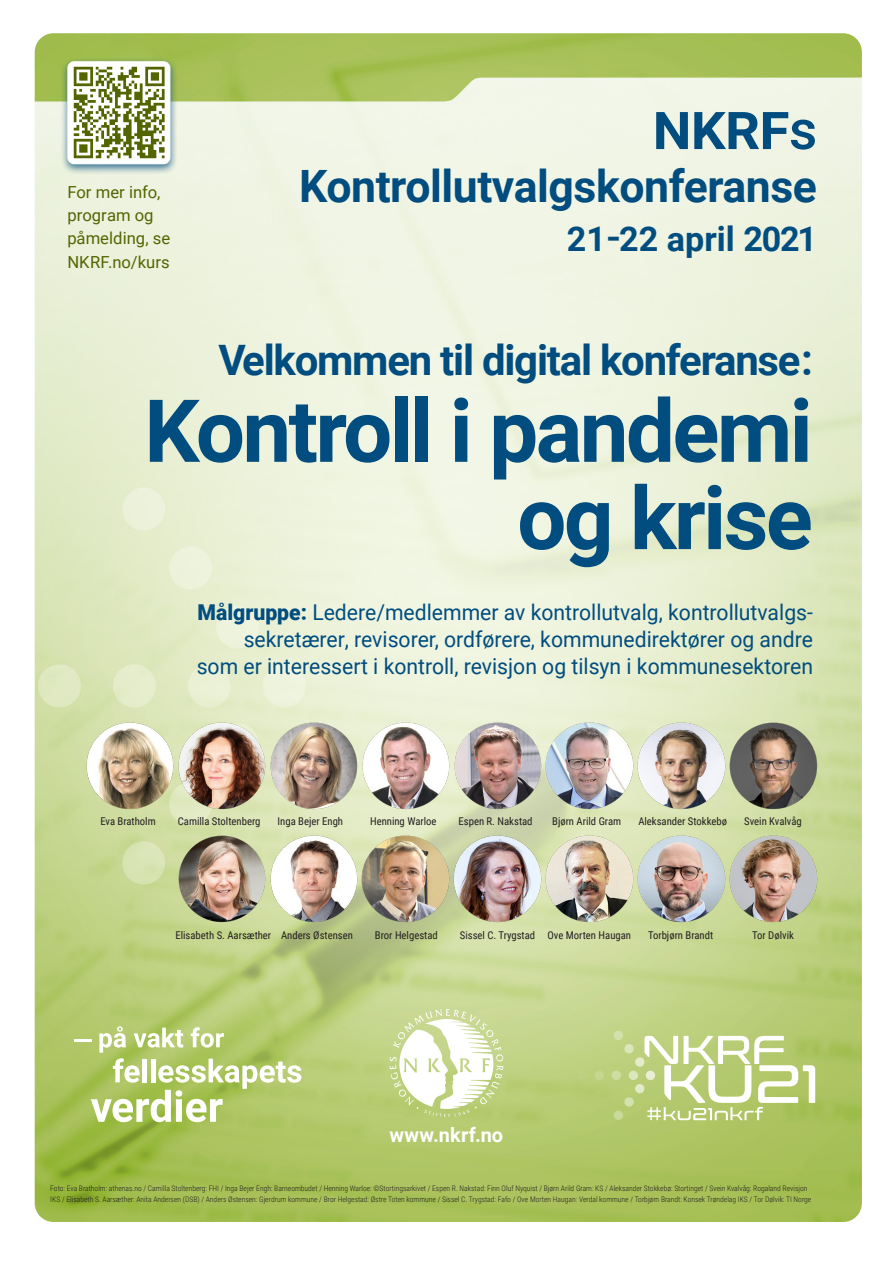
<style>
.page{position:relative;width:893px;height:1263px;background:#fff}
.page>*{position:absolute;margin:0;border:0;box-sizing:border-box;transform-origin:0 0}
.t1{font:700 87.15px "Roboto";letter-spacing:-.03em;color:#014d7f}
.t2{font:700 52.05px "Roboto";color:#014d7f;scale:1.05 1}
.t3{font:700 44.55px "Roboto";letter-spacing:-.01em;color:#014d7f}
.t4{font:700 42px "Roboto";letter-spacing:-.03em;color:#014d7f}
.t5{font:700 34.05px "Roboto";color:#014d7f}
.t6{font:21.9px "Roboto";color:#014d7f}
.t7{font:700 19.95px "Roboto";letter-spacing:.015em;color:#fff}
.t8{font:16.65px "Roboto";letter-spacing:.005em;color:#536500}
.t9{font:10.65px "Roboto Condensed";color:#231f20}
.t10{font:300 7.65px "Roboto Condensed";color:#231f20}
.s1{font-weight:500;font-size:54.75px}
.s2{font-weight:900}
</style>
<div class="page">
<img style="left:35px;top:33px;width:827px;height:1189px">
<hr style="left:74px;top:1039px;width:18px;height:3px;background:#fff">
<svg style="left:91px;top:1026px;width:210px;height:96px"></svg>
<div style="left:60px;top:57px;width:118px;height:118px;background:#014c7e;opacity:.75"></div>
<div style="left:68px;top:62px;width:102px;height:102px;background:#fff;border-radius:6px"></div>
<img style="left:73px;top:66px;width:92px;height:93px">
<div style="left:67px;top:61px;width:103px;height:103px;border:1px solid #fff;border-radius:6px"></div>
<img style="left:86px;top:722px;width:88px;height:87px">
<img style="left:178px;top:722px;width:88px;height:87px">
<img style="left:270px;top:722px;width:88px;height:87px">
<img style="left:362px;top:722px;width:88px;height:87px">
<img style="left:454px;top:722px;width:88px;height:87px">
<img style="left:546px;top:722px;width:87px;height:87px">
<img style="left:638px;top:722px;width:87px;height:87px">
<img style="left:730px;top:722px;width:87px;height:87px">
<img style="left:178px;top:835px;width:87px;height:88px">
<img style="left:270px;top:835px;width:87px;height:88px">
<img style="left:362px;top:835px;width:87px;height:88px">
<img style="left:454px;top:835px;width:87px;height:88px">
<img style="left:546px;top:835px;width:87px;height:88px">
<img style="left:638px;top:835px;width:87px;height:88px">
<img style="left:730px;top:835px;width:87px;height:88px">
<div style="left:577px;top:1071px;width:10px;height:9px;background:#bed180;border-radius:50%"></div>
<div style="left:594px;top:1071px;width:10px;height:9px;background:#c5d78e;border-radius:50%"></div>
<div style="left:612px;top:1071px;width:9px;height:9px;background:#cfdda1;border-radius:50%"></div>
<svg style="left:614px;top:1031px;width:201px;height:89px"></svg>
<svg style="left:390px;top:1009px;width:113px;height:108px"></svg>
<p class="t8" style="left:67px;top:180px;width:95px">For mer info,</p>
<p class="t8" style="left:67px;top:204px;width:88px">program og</p>
<p class="t8" style="left:67px;top:227px;width:104px">påmelding, se</p>
<p class="t8" style="left:67px;top:250px;width:104px">NKRF.no/kurs</p>
<p class="t2" style="left:653px;top:94px;width:158px">NKRF<span class="s1">s</span></p>
<p class="t3" style="left:299px;top:155px;width:519px">Kontrollutvalgskonferanse</p>
<p class="t5" style="left:567px;top:215px;width:252px">21-22 april 2021</p>
<p class="t4" style="left:219px;top:330px;width:596px">Velkommen til digital konferanse:</p>
<p class="t1" style="left:144px;top:370px;width:670px">Kontroll i pandemi</p>
<p class="t1" style="left:517px;top:457px;width:297px">og krise</p>
<p class="t6" style="left:198px;top:596px;width:617px"><span class="s2">Målgruppe:</span> Ledere/medlemmer av kontrollutvalg, kontrollutvalgs-</p>
<p class="t6" style="left:244px;top:624px;width:571px">sekretærer, revisorer, ordførere, kommunedirektører og andre</p>
<p class="t6" style="left:197px;top:651px;width:618px">som er interessert i kontroll, revisjon og tilsyn i kommunesektoren</p>
<p class="t9" style="left:100px;top:813px;width:57px">Eva Bratholm</p>
<p class="t9" style="left:178px;top:813px;width:84px">Camilla Stoltenberg</p>
<p class="t9" style="left:278px;top:813px;width:67px">Inga Bejer Engh</p>
<p class="t9" style="left:370px;top:813px;width:68px">Henning Warloe</p>
<p class="t9" style="left:459px;top:813px;width:76px">Espen R. Nakstad</p>
<p class="t9" style="left:552px;top:813px;width:71px">Bjørn Arild Gram</p>
<p class="t9" style="left:638px;top:813px;width:90px">Aleksander Stokkebø</p>
<p class="t9" style="left:744px;top:813px;width:59px">Svein Kvalvåg</p>
<p class="t9" style="left:175px;top:927px;width:179px">Elisabeth S. Aarsæther Anders Østensen</p>
<p class="t9" style="left:375px;top:927px;width:64px">Bror Helgestad</p>
<p class="t9" style="left:460px;top:927px;width:173px">Sissel C. Trygstad Ove Morten Haugan</p>
<p class="t9" style="left:648px;top:927px;width:67px">Torbjørn Brandt</p>
<p class="t9" style="left:752px;top:927px;width:43px">Tor Dølvik</p>
<p class="t7" style="left:389px;top:1121px;width:115px">www.nkrf.no</p>
<p class="t10" style="left:50px;top:1182px;width:759px">Foto: Eva Bratholm: athenas.no / Camilla Stoltenberg: FHI / Inga Bejer Engh: Barneombudet / Henning Warloe: ©Stortingsarkivet / Espen R. Nakstad: Finn Oluf Nyquist / Bjørn Arild Gram: KS / Aleksander Stokkebø: Stortinget / Svein Kvalvåg: Rogaland Revisjon</p>
<p class="t10" style="left:50px;top:1194px;width:763px">IKS / Elisabeth S. Aarsæther: Anita Andersen (DSB) / Anders Østensen: Gjerdrum kommune / Bror Helgestad: Østre Toten kommune / Sissel C. Trygstad: Fafo / Ove Morten Haugan: Verdal kommune / Torbjørn Brandt: Konsek Trøndelag IKS / Tor Dølvik: TI Norge</p>
</div>
